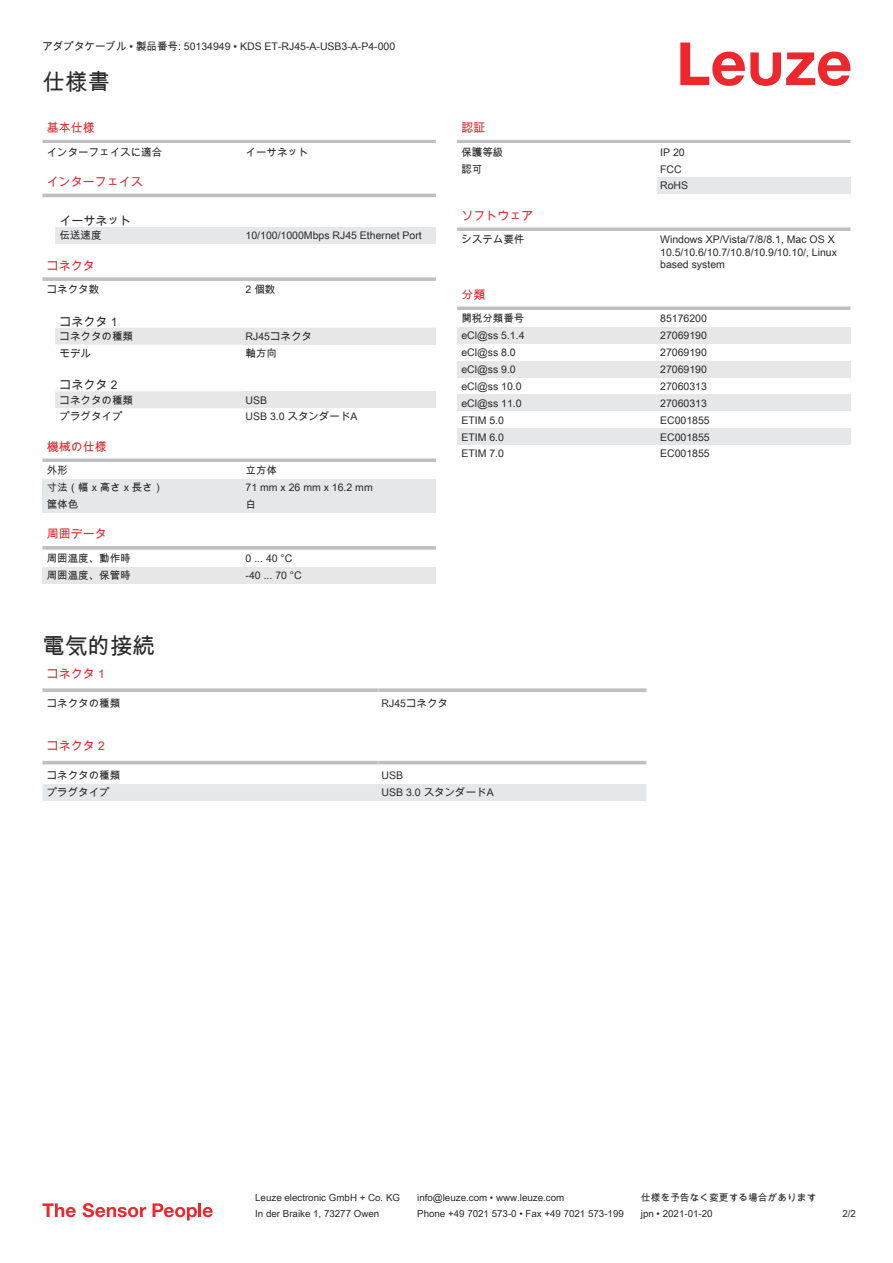
<style>
.page{position:relative;width:893px;height:1263px;background:#fff}
.page>*{position:absolute;margin:0;border:0;box-sizing:border-box;transform-origin:0 0}
.t1{font:22.5px "Arial Unicode MS";color:#2b292a}
.t2{font:12px "Arial Unicode MS";color:#db2a30}
.t3{font:12px "Arial Unicode MS";color:#2b292a}
.t4{font:10.5px/12.6px "Arial Unicode MS";color:#2b292a}
.t5{font:9.75px "Arial Unicode MS";color:#2b292a}
</style>
<div class="page">
<svg style="left:680px;top:43px;width:170px;height:43px"></svg>
<svg style="left:43px;top:197px;width:393px;height:387px"></svg>
<svg style="left:43px;top:227px;width:393px;height:303px"></svg>
<hr style="left:43px;top:140px;width:393px;height:3px;background:#bdbfc1">
<hr style="left:43px;top:194px;width:393px;height:3px;background:#bdbfc1">
<div style="left:242px;top:227px;width:194px;height:17px;background:#e6e7e9"></div>
<div style="left:43px;top:261px;width:393px;height:18px;background:#fff"></div>
<svg style="left:43px;top:277px;width:393px;height:4px;background:#c3c5c7"></svg>
<div style="left:43px;top:281px;width:199px;height:17px;background:#fff"></div>
<div style="left:242px;top:281px;width:194px;height:17px;background:#fff"></div>
<div style="left:242px;top:328px;width:194px;height:17px;background:#e6e7e9"></div>
<div style="left:242px;top:345px;width:194px;height:16px;background:#fff"></div>
<div style="left:242px;top:391px;width:194px;height:17px;background:#e6e7e9"></div>
<div style="left:242px;top:408px;width:194px;height:17px;background:#fff"></div>
<div style="left:43px;top:442px;width:393px;height:18px;background:#fff"></div>
<svg style="left:43px;top:458px;width:393px;height:4px;background:#c4c6c8"></svg>
<div style="left:43px;top:462px;width:199px;height:17px;background:#fff"></div>
<div style="left:242px;top:462px;width:194px;height:17px;background:#fff"></div>
<div style="left:43px;top:479px;width:199px;height:17px;background:#e6e7e9"></div>
<div style="left:242px;top:479px;width:194px;height:17px;background:#e6e7e9"></div>
<div style="left:43px;top:496px;width:199px;height:17px;background:#e6e7e9"></div>
<div style="left:242px;top:496px;width:194px;height:17px;background:#e6e7e9"></div>
<div style="left:43px;top:530px;width:393px;height:18px;background:#fff"></div>
<svg style="left:43px;top:546px;width:393px;height:4px;background:#c3c5c7"></svg>
<div style="left:43px;top:550px;width:199px;height:16px;background:#fff"></div>
<div style="left:242px;top:550px;width:194px;height:16px;background:#fff"></div>
<div style="left:43px;top:566px;width:199px;height:17px;background:#e6e7e9"></div>
<div style="left:242px;top:566px;width:194px;height:17px;background:#e6e7e9"></div>
<svg style="left:43px;top:688px;width:335px;height:4px"></svg>
<svg style="left:378px;top:688px;width:268px;height:4px"></svg>
<svg style="left:43px;top:764px;width:603px;height:37px"></svg>
<hr style="left:43px;top:761px;width:335px;height:3px;background:#bdbfc1">
<hr style="left:378px;top:761px;width:268px;height:3px;background:#bdbfc1">
<div style="left:378px;top:767px;width:268px;height:17px;background:#fff"></div>
<div style="left:378px;top:784px;width:268px;height:17px;background:#e6e7e9"></div>
<hr style="left:457px;top:140px;width:393px;height:3px;background:#bdbfc1">
<div style="left:657px;top:177px;width:193px;height:17px;background:#e6e7e9"></div>
<svg style="left:457px;top:227px;width:393px;height:4px;background:#c4c6c8"></svg>
<svg style="left:457px;top:306px;width:393px;height:4px;background:#c4c6c7"></svg>
<div style="left:457px;top:327px;width:200px;height:17px;background:#e6e7e9"></div>
<div style="left:657px;top:327px;width:193px;height:17px;background:#e6e7e9"></div>
<div style="left:457px;top:361px;width:200px;height:17px;background:#e6e7e9"></div>
<div style="left:657px;top:361px;width:193px;height:17px;background:#e6e7e9"></div>
<div style="left:457px;top:394px;width:200px;height:17px;background:#e6e7e9"></div>
<div style="left:657px;top:394px;width:193px;height:17px;background:#e6e7e9"></div>
<div style="left:457px;top:428px;width:200px;height:17px;background:#e6e7e9"></div>
<div style="left:657px;top:428px;width:193px;height:17px;background:#e6e7e9"></div>
<svg style="left:43px;top:1203px;width:33px;height:14px"></svg>
<svg style="left:83px;top:1203px;width:63px;height:14px"></svg>
<svg style="left:153px;top:1203px;width:44px;height:17px"></svg>
<hr style="left:198px;top:1203px;width:3px;height:14px;background:#ed272d">
<svg style="left:203px;top:1207px;width:10px;height:10px"></svg>
<p class="t4" style="left:43px;top:40px;width:354px">アダプタケーブル • 製品番号: 50134949 • KDS ET-RJ45-A-USB3-A-P4-000</p>
<h1 class="t1" style="left:43px;top:66px;width:69px">仕様書</h1>
<p class="t2" style="left:47px;top:119px;width:49px">基本仕様</p>
<p class="t4" style="left:47px;top:145px;width:117px">インターフェイスに適合</p>
<p class="t4" style="left:246px;top:145px;width:64px">イーサネット</p>
<p class="t2" style="left:47px;top:173px;width:97px">インターフェイス</p>
<p class="t3" style="left:60px;top:212px;width:73px">イーサネット</p>
<p class="t4" style="left:60px;top:229px;width:43px">伝送速度</p>
<p class="t4" style="left:246px;top:229px;width:178px">10/100/1000Mbps RJ45 Ethernet Port</p>
<p class="t2" style="left:47px;top:257px;width:49px">コネクタ</p>
<p class="t4" style="left:47px;top:283px;width:54px">コネクタ数</p>
<p class="t4" style="left:246px;top:283px;width:31px">2 個数</p>
<p class="t3" style="left:60px;top:313px;width:60px">コネクタ 1</p>
<p class="t4" style="left:60px;top:330px;width:75px">コネクタの種類</p>
<p class="t4" style="left:246px;top:330px;width:68px">RJ45コネクタ</p>
<p class="t4" style="left:60px;top:347px;width:33px">モデル</p>
<p class="t4" style="left:246px;top:347px;width:33px">軸方向</p>
<p class="t3" style="left:60px;top:376px;width:60px">コネクタ 2</p>
<p class="t4" style="left:60px;top:393px;width:75px">コネクタの種類</p>
<p class="t4" style="left:246px;top:393px;width:23px">USB</p>
<p class="t4" style="left:60px;top:410px;width:64px">プラグタイプ</p>
<p class="t4" style="left:246px;top:410px;width:114px">USB 3.0 スタンダードA</p>
<p class="t2" style="left:47px;top:438px;width:61px">機械の仕様</p>
<p class="t4" style="left:47px;top:464px;width:22px">外形</p>
<p class="t4" style="left:246px;top:464px;width:33px">立方体</p>
<p class="t4" style="left:47px;top:481px;width:118px">寸法（幅 x 高さ x 長さ）</p>
<p class="t4" style="left:246px;top:481px;width:129px">71 mm x 26 mm x 16.2 mm</p>
<p class="t4" style="left:47px;top:498px;width:33px">筐体色</p>
<p class="t4" style="left:246px;top:498px;width:12px">白</p>
<p class="t2" style="left:47px;top:525px;width:61px">周囲データ</p>
<p class="t4" style="left:47px;top:552px;width:85px">周囲温度、動作時</p>
<p class="t4" style="left:246px;top:552px;width:48px">0 ... 40 °C</p>
<p class="t4" style="left:47px;top:568px;width:85px">周囲温度、保管時</p>
<p class="t4" style="left:246px;top:568px;width:58px">-40 ... 70 °C</p>
<p class="t2" style="left:461px;top:119px;width:25px">認証</p>
<p class="t4" style="left:461px;top:145px;width:43px">保護等級</p>
<p class="t4" style="left:660px;top:145px;width:26px">IP 20</p>
<p class="t4" style="left:461px;top:162px;width:22px">認可</p>
<p class="t4" style="left:660px;top:160px;width:30px;line-height:17px">FCC<br>RoHS</p>
<p class="t2" style="left:461px;top:207px;width:73px">ソフトウェア</p>
<p class="t4" style="left:461px;top:233px;width:64px">システム要件</p>
<p class="t4" style="left:660px;top:233px;width:178px">Windows XP/Vista/7/8/8.1, Mac OS X<br>10.5/10.6/10.7/10.8/10.9/10.10/, Linux based system</p>
<p class="t2" style="left:461px;top:286px;width:25px">分類</p>
<p class="t4" style="left:461px;top:312px;width:64px">関税分類番号</p>
<p class="t4" style="left:660px;top:312px;width:48px">85176200</p>
<p class="t4" style="left:461px;top:329px;width:65px">eCl@ss 5.1.4</p>
<p class="t4" style="left:660px;top:329px;width:48px">27069190</p>
<p class="t4" style="left:461px;top:346px;width:56px">eCl@ss 8.0</p>
<p class="t4" style="left:660px;top:346px;width:48px">27069190</p>
<p class="t4" style="left:461px;top:363px;width:56px">eCl@ss 9.0</p>
<p class="t4" style="left:660px;top:363px;width:48px">27069190</p>
<p class="t4" style="left:461px;top:380px;width:62px">eCl@ss 10.0</p>
<p class="t4" style="left:660px;top:380px;width:48px">27060313</p>
<p class="t4" style="left:461px;top:396px;width:62px">eCl@ss 11.0</p>
<p class="t4" style="left:660px;top:396px;width:48px">27060313</p>
<p class="t4" style="left:461px;top:413px;width:44px">ETIM 5.0</p>
<p class="t4" style="left:660px;top:413px;width:51px">EC001855</p>
<p class="t4" style="left:461px;top:430px;width:44px">ETIM 6.0</p>
<p class="t4" style="left:660px;top:430px;width:51px">EC001855</p>
<p class="t4" style="left:461px;top:447px;width:44px">ETIM 7.0</p>
<p class="t4" style="left:660px;top:447px;width:51px">EC001855</p>
<h1 class="t1" style="left:43px;top:630px;width:114px">電気的接続</h1>
<p class="t2" style="left:47px;top:665px;width:60px">コネクタ 1</p>
<p class="t4" style="left:47px;top:697px;width:75px">コネクタの種類</p>
<p class="t4" style="left:382px;top:697px;width:68px">RJ45コネクタ</p>
<p class="t2" style="left:47px;top:737px;width:60px">コネクタ 2</p>
<p class="t4" style="left:47px;top:769px;width:75px">コネクタの種類</p>
<p class="t4" style="left:382px;top:769px;width:23px">USB</p>
<p class="t4" style="left:47px;top:786px;width:64px">プラグタイプ</p>
<p class="t4" style="left:382px;top:786px;width:114px">USB 3.0 スタンダードA</p>
<p class="t5" style="left:255px;top:1191px;width:146px">Leuze electronic GmbH + Co. KG</p>
<p class="t5" style="left:417px;top:1191px;width:149px">info@leuze.com • www.leuze.com</p>
<p class="t5" style="left:641px;top:1191px;width:177px">仕様を予告なく変更する場合があります</p>
<p class="t5" style="left:255px;top:1206px;width:126px">In der Braike 1, 73277 Owen</p>
<p class="t5" style="left:417px;top:1206px;width:208px">Phone +49 7021 573-0 • Fax +49 7021 573-199</p>
<p class="t5" style="left:641px;top:1206px;width:73px">jpn • 2021-01-20</p>
<p class="t5" style="left:842px;top:1206px;width:15px">2 /2</p>
</div>
